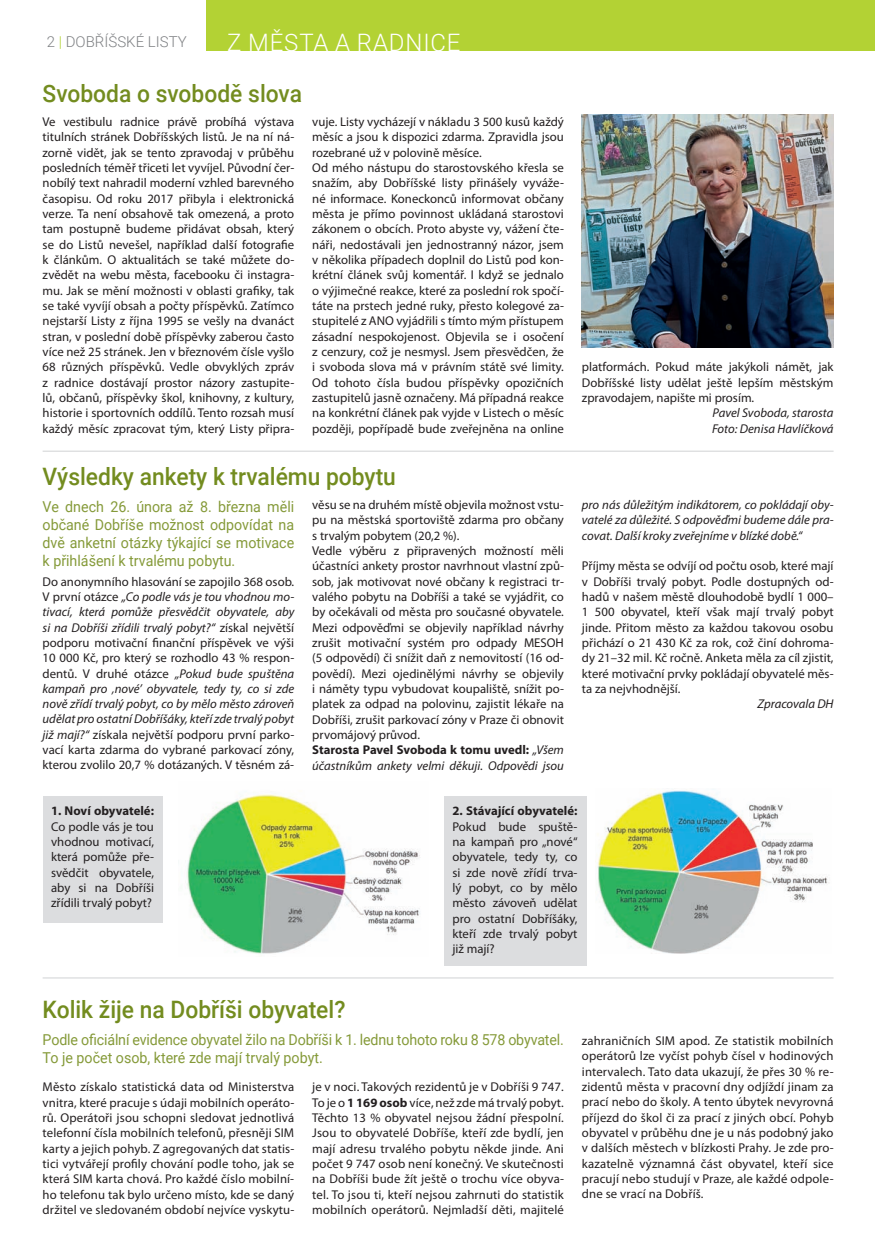
<style>
.page{position:relative;width:875px;height:1254px;background:#fff}
.page>*{position:absolute;margin:0;border:0;box-sizing:border-box;transform-origin:0 0}
.t1{font:500 24px "Roboto";color:#738c1f;scale:.95 1}
.t2{font:300 24px "Roboto";letter-spacing:.035em;color:#fff}
.t3{font:15px/18px "Roboto";letter-spacing:-.005em;color:#859a39;text-align:justify;scale:.95 1}
.t4{font:300 15px "Roboto";color:#808285}
.t5{font:12.75px/15.3px "Myriad Pro";color:#231f20;text-align:justify}
.t6{font:italic 12.75px/15.3px "Myriad Pro";color:#231f20}
.t7{font:700 12.75px "Myriad Pro";color:#231f20}
.s1{color:#b3d234}
.s2{font-style:italic}
.s3{font-weight:700}
</style>
<div class="page">
<div style="left:206px;top:0;width:669px;height:51px;background:#b3d234"></div>
<hr style="left:43px;top:450px;width:790px;height:1px;background:#d1d2d4">
<hr style="left:43px;top:977px;width:790px;height:1px;background:#d1d2d4">
<img style="left:582px;top:115px;width:251px;height:232px">
<img style="left:187px;top:794px;width:233px;height:160px">
<img style="left:595px;top:790px;width:234px;height:163px">
<div style="left:43px;top:796px;width:120px;height:127px;background:#dcdddf"></div>
<div style="left:444px;top:796px;width:142px;height:169px;background:#dcdddf"></div>
<p class="t4" style="left:47px;top:31px;width:141px">2 <span class="s1">|</span> DOBŘÍŠSKÉ LISTY</p>
<h1 class="t2" style="left:227px;top:26px;width:235px">Z MĚSTA A RADNICE</h1>
<h1 class="t1" style="left:43px;top:77px;width:275px">Svoboda o svobodě slova</h1>
<p class="t5" style="left:43px;top:114px;width:253px">Ve vestibulu radnice právě probíhá výstava titulních stránek Dobříšských listů. Je na ní ná&shy;zorně vidět, jak se tento zpravodaj v průběhu posledních téměř třiceti let vyvíjel. Původní čer&shy;nobílý text nahradil moderní vzhled barevného časopisu. Od roku 2017 přibyla i elektronická verze. Ta není obsahově tak omezená, a proto tam postupně budeme přidávat obsah, který se do Listů nevešel, například další fotografie k článkům. O aktualitách se také můžete do&shy;zvědět na webu města, facebooku či instagra&shy;mu. Jak se mění možnosti v oblasti grafiky, tak se také vyvíjí obsah a počty příspěvků. Zatímco nejstarší Listy z října 1995 se vešly na dvanáct stran, v poslední době příspěvky zaberou často více než 25 stránek. Jen v březnovém čísle vyšlo 68 různých příspěvků. Vedle obvyklých zpráv z radnice dostávají prostor názory zastupite&shy;lů, občanů, příspěvky škol, knihovny, z kultury, historie i sportovních oddílů. Tento rozsah musí každý měsíc zpracovat tým, který Listy připra-</p>
<p class="t5" style="left:312px;top:114px;width:253px;text-align:left">vuje. Listy vycházejí v nákladu 3 500 kusů každý měsíc a jsou k dispozici zdarma. Zpravidla jsou rozebrané už v polovině měsíce.<br>Od mého nástupu do starostovského křesla se snažím, aby Dobříšské listy přinášely vyváže&shy;né informace. Koneckonců informovat občany města je přímo povinnost ukládaná starostovi zákonem o obcích. Proto abyste vy, vážení čte&shy;náři, nedostávali jen jednostranný názor, jsem v několika případech doplnil do Listů pod kon&shy;krétní článek svůj komentář. I když se jednalo o výjimečné reakce, které za poslední rok spočí&shy;táte na prstech jedné ruky, přesto kolegové za&shy;stupitelé z ANO vyjádřili s tímto mým přístupem zásadní nespokojenost. Objevila se i osočení z cenzury, což je nesmysl. Jsem přesvědčen, že i svoboda slova má v právním státě své limity.<br>Od tohoto čísla budou příspěvky opozičních zastupitelů jasně označeny. Má případná reakce na konkrétní článek pak vyjde v Listech o měsíc později, popřípadě bude zveřejněna na online</p>
<p class="t5" style="left:582px;top:359px;width:253px">platformách. Pokud máte jakýkoli námět, jak Dobříšské listy udělat ještě lepším městským zpravodajem, napište mi prosím.</p>
<p class="t6" style="left:712px;top:405px;width:123px">Pavel Svoboda, starosta<br>Foto: Denisa Havlíčková</p>
<h1 class="t1" style="left:43px;top:459px;width:373px">Výsledky ankety k trvalému pobytu</h1>
<p class="t3" style="left:43px;top:496px;width:266px">Ve dnech 26. února až 8. března měli občané Dobříše možnost odpovídat na dvě anketní otázky týkající se motivace k přihlášení k trvalému pobytu.</p>
<p class="t5" style="left:43px;top:573px;width:253px">Do anonymního hlasování se zapojilo 368 osob.<br>V první otázce <span class="s2">„Co podle vás je tou vhodnou mo&shy;tivací, která pomůže přesvědčit obyvatele, aby si na Dobříši zřídili trvalý pobyt?“</span> získal největší podporu motivační finanční příspěvek ve výši 10 000 Kč, pro který se rozhodlo 43 % respon&shy;dentů. V druhé otázce <span class="s2">„Pokud bude spuštěna kampaň pro ‚nové’ obyvatele, tedy ty, co si zde nově zřídí trvalý pobyt, co by mělo město zároveň udělat pro ostatní Dobříšáky, kteří zde trvalý pobyt již mají?“</span> získala největší podporu první parko&shy;vací karta zdarma do vybrané parkovací zóny, kterou zvolilo 20,7 % dotázaných. V těsném zá-</p>
<p class="t5" style="left:312px;top:497px;width:253px;text-align:left">věsu se na druhém místě objevila možnost vstu&shy;pu na městská sportoviště zdarma pro občany s trvalým pobytem (20,2 %).<br>Vedle výběru z připravených možností měli účastníci ankety prostor navrhnout vlastní způ&shy;sob, jak motivovat nové občany k registraci tr&shy;valého pobytu na Dobříši a také se vyjádřit, co by očekávali od města pro současné obyvatele.<br>Mezi odpověďmi se objevily například návrhy zrušit motivační systém pro odpady MESOH (5 odpovědí) či snížit daň z nemovitostí (16 od&shy;povědí). Mezi ojedinělými návrhy se objevily i náměty typu vybudovat koupaliště, snížit po&shy;platek za odpad na polovinu, zajistit lékaře na Dobříši, zrušit parkovací zóny v Praze či obnovit prvomájový průvod.<br><span class="s3">Starosta Pavel Svoboda k tomu uvedl:</span> <span class="s2">„Všem účastníkům ankety velmi děkuji. Odpovědi jsou</span></p>
<p class="t6" style="left:582px;top:497px;width:253px;text-align:justify">pro nás důležitým indikátorem, co pokládají oby&shy;vatelé za důležité. S odpověďmi budeme dále pra&shy;covat. Další kroky zveřejníme v blízké době.“</p>
<p class="t5" style="left:582px;top:558px;width:253px">Příjmy města se odvíjí od počtu osob, které mají v Dobříši trvalý pobyt. Podle dostupných od&shy;hadů v našem městě dlouhodobě bydlí 1 000– 1 500 obyvatel, kteří však mají trvalý pobyt jinde. Přitom město za každou takovou osobu přichází o 21 430 Kč za rok, což činí dohroma&shy;dy 21–32 mil. Kč ročně. Anketa měla za cíl zjistit, které motivační prvky pokládají obyvatelé měs&shy;ta za nejvhodnější.</p>
<p class="t6" style="left:757px;top:696px;width:78px">Zpracovala DH</p>
<p class="t7" style="left:51px;top:802px;width:104px">1. Noví obyvatelé:</p>
<p class="t5" style="left:51px;top:818px;width:104px">Co podle vás je tou vhodnou motivací, která pomůže pře&shy;svědčit obyvatele, aby si na Dobříši zřídili trvalý pobyt?</p>
<p class="t7" style="left:452px;top:802px;width:127px">2. Stávající obyvatelé:</p>
<p class="t5" style="left:452px;top:818px;width:127px">Pokud bude spuště&shy;na kampaň pro „nové“ obyvatele, tedy ty, co si zde nově zřídí trva&shy;lý pobyt, co by mělo město závoveň udělat pro ostatní Dobříšáky, kteří zde trvalý pobyt již mají?</p>
<h1 class="t1" style="left:43px;top:992px;width:320px">Kolik žije na Dobříši obyvatel?</h1>
<p class="t3" style="left:43px;top:1029px;width:550px">Podle oficiální evidence obyvatel žilo na Dobříši k 1. lednu tohoto roku 8 578 obyvatel.<br>To je počet osob, které zde mají trvalý pobyt.</p>
<p class="t5" style="left:582px;top:1032px;width:253px">zahraničních SIM apod. Ze statistik mobilních operátorů lze vyčíst pohyb čísel v hodinových intervalech. Tato data ukazují, že přes 30 % re&shy;zidentů města v pracovní dny odjíždí jinam za prací nebo do školy. A tento úbytek nevyrovná příjezd do škol či za prací z jiných obcí. Pohyb obyvatel v průběhu dne je u nás podobný jako v dalších městech v blízkosti Prahy. Je zde pro&shy;kazatelně významná část obyvatel, kteří sice pracují nebo studují v Praze, ale každé odpole&shy;dne se vrací na Dobříš.</p>
<p class="t5" style="left:43px;top:1078px;width:253px">Město získalo statistická data od Ministerstva vnitra, které pracuje s údaji mobilních operáto&shy;rů. Operátoři jsou schopni sledovat jednotlivá telefonní čísla mobilních telefonů, přesněji SIM karty a jejich pohyb. Z agregovaných dat statis&shy;tici vytvářejí profily chování podle toho, jak se která SIM karta chová. Pro každé číslo mobilní&shy;ho telefonu tak bylo určeno místo, kde se daný držitel ve sledovaném období nejvíce vyskytu-</p>
<p class="t5" style="left:312px;top:1078px;width:253px">je v noci. Takových rezidentů je v Dobříši 9 747.<br>To je o <span class="s3">1 169 osob</span> více, než zde má trvalý pobyt.<br>Těchto 13 % obyvatel nejsou žádní přespolní.<br>Jsou to obyvatelé Dobříše, kteří zde bydlí, jen mají adresu trvalého pobytu někde jinde. Ani počet 9 747 osob není konečný. Ve skutečnosti na Dobříši bude žít ještě o trochu více obyva&shy;tel. To jsou ti, kteří nejsou zahrnuti do statistik mobilních operátorů. Nejmladší děti, majitelé</p>
</div>
